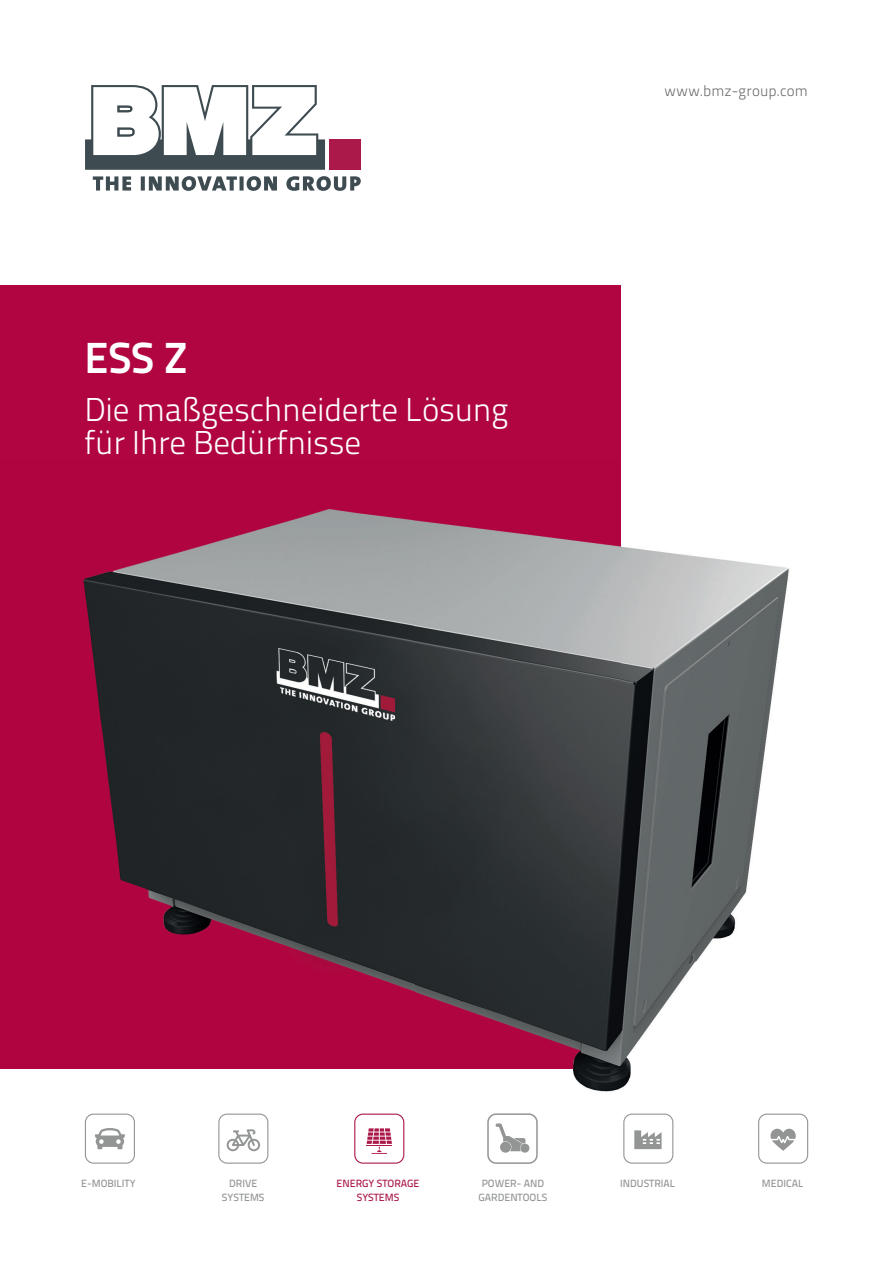
<style>
.page{position:relative;width:893px;height:1263px;background:#fff}
.page>*{position:absolute;margin:0;border:0;box-sizing:border-box;transform-origin:0 0}
.t1{font:700 43.5px "Titillium Text 22 L";color:#fff}
.t2{font:300 33px/33px "Titillium Text 22 L";letter-spacing:-.01em;color:#fff}
.t3{font:300 15px "Titillium Text 22 L";letter-spacing:.01em;color:#6c6d70}
.t4{font:500 10.5px/13.5px "Titillium Text 22 L";color:#939595;text-align:center}
.t5{font:500 10.5px "Titillium Text 22 L";color:#aa1949}
</style>
<div class="page">
<div style="left:0;top:285px;width:621px;height:783px;background:#b00540"></div>
<svg style="left:93px;top:176px;width:268px;height:15px"></svg>
<div style="left:329px;top:140px;width:32px;height:30px;background:#aa1949"></div>
<svg style="left:85px;top:85px;width:240px;height:85px"></svg>
<div style="left:85px;top:1113px;width:50px;height:51px;border:1px solid #939595;border-radius:8px"></div>
<svg style="left:95px;top:1128px;width:30px;height:21px"></svg>
<div style="left:218px;top:1113px;width:50px;height:51px;border:1px solid #939595;border-radius:8px"></div>
<svg style="left:227px;top:1129px;width:33px;height:22px"></svg>
<div style="left:487px;top:1113px;width:51px;height:51px;border:2px solid #939595;border-radius:8px"></div>
<div style="left:520px;top:1143px;width:9px;height:10px;border:2px solid #939595;border-radius:50%"></div>
<svg style="left:495px;top:1123px;width:31px;height:30px"></svg>
<div style="left:623px;top:1113px;width:50px;height:51px;border:1px solid #939595;border-radius:8px"></div>
<svg style="left:634px;top:1130px;width:28px;height:19px"></svg>
<div style="left:758px;top:1113px;width:50px;height:51px;border:1px solid #929595;border-radius:8px"></div>
<svg style="left:771px;top:1129px;width:25px;height:21px"></svg>
<div style="left:354px;top:1113px;width:50px;height:51px;border:1px solid #aa1949;border-radius:8px"></div>
<svg style="left:367px;top:1128px;width:25px;height:26px"></svg>
<img style="left:621px;top:546px;width:168px;height:415px">
<img style="left:572px;top:961px;width:125px;height:131px">
<img style="left:51px;top:1068px;width:521px;height:1px">
<img style="left:83px;top:509px;width:538px;height:559px">
<h1 class="t1" style="left:85px;top:324px;width:105px">ESS Z</h1>
<h2 class="t2" style="left:85px;top:391px;width:425px">Die maßgeschneiderte Lösung für Ihre Bedürfnisse</h2>
<h3 class="t3" style="left:665px;top:80px;width:145px">www.bmz-group.com</h3>
<p class="t5" style="left:337px;top:1175px;width:84px">ENERGY STORAGE</p>
<p class="t4" style="left:620px;top:1176px;width:56px">INDUSTRIAL</p>
<p class="t4" style="left:762px;top:1176px;width:43px">MEDICAL</p>
<p class="t5" style="left:357px;top:1189px;width:44px">SYSTEMS</p>
<p class="t4" style="left:81px;top:1176px;width:56px">E-MOBILITY</p>
<p class="t4" style="left:222px;top:1176px;width:44px">DRIVE<br>SYSTEMS</p>
<p class="t4" style="left:479px;top:1176px;width:70px;text-align:left">POWER- AND<br>GARDENTOOLS</p>
</div>
